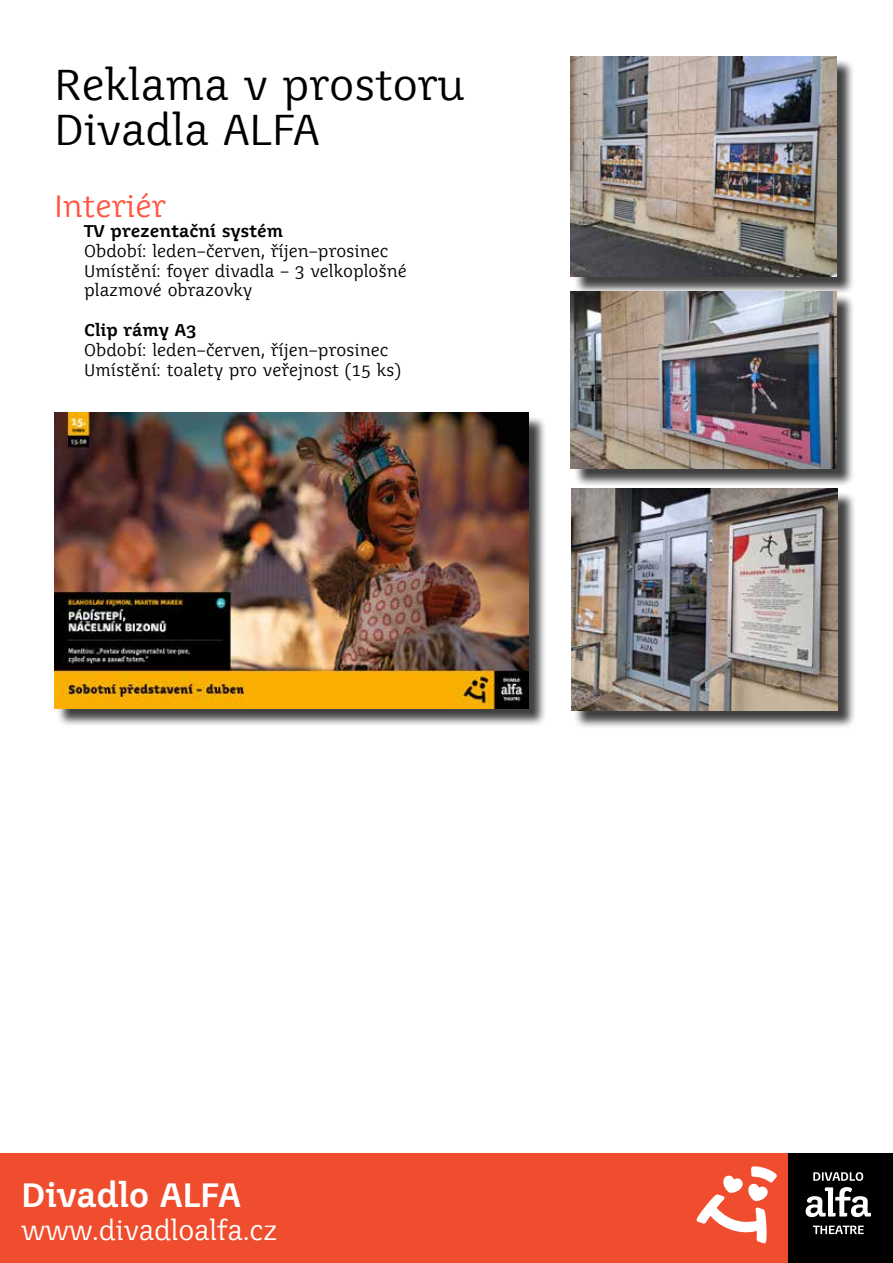
<style>
.page{position:relative;width:893px;height:1263px;background:#fff}
.page>*{position:absolute;margin:0;border:0;box-sizing:border-box;transform-origin:0 0}
.t1{font:42px/45px "Juvenis Book CE";color:#000}
.t2{font:700 32.85px "Juvenis Book CE";letter-spacing:-.01em;color:#fff}
.t3{font:30px "Juvenis Book CE";color:#ff5640}
.t4{font:26.85px "Juvenis Book CE";letter-spacing:-.01em;color:#fff}
.t5{font:16.5px/19.8px "Juvenis Book CE";color:#000}
.t6{font:700 16.5px "Juvenis Book CE";color:#000}
</style>
<div class="page">
<div style="left:0;top:1153px;width:788px;height:110px;background:#f04c2e"></div>
<div style="left:788px;top:1153px;width:105px;height:110px;background:#000"></div>
<svg style="left:813px;top:1172px;width:50px;height:9px"></svg>
<svg style="left:813px;top:1225px;width:51px;height:9px"></svg>
<svg style="left:806px;top:1187px;width:65px;height:30px"></svg>
<svg style="left:696px;top:1166px;width:81px;height:77px"></svg>
<div style="left:56px;top:415px;width:491px;height:312px;background:#000;opacity:.75"></div>
<img style="left:54px;top:412px;width:474px;height:296px">
<div style="left:573px;top:59px;width:282px;height:236px;background:#000;opacity:.75"></div>
<img style="left:571px;top:56px;width:266px;height:220px">
<div style="left:574px;top:491px;width:282px;height:238px;background:#000;opacity:.75"></div>
<img style="left:571px;top:488px;width:267px;height:223px">
<div style="left:573px;top:294px;width:282px;height:193px;background:#000;opacity:.75"></div>
<img style="left:571px;top:291px;width:266px;height:178px">
<h1 class="t1" style="left:54px;top:63px;width:412px">Reklama v prostoru<br>Divadla ALFA</h1>
<h3 class="t3" style="left:54px;top:188px;width:113px">Interiér</h3>
<p class="t6" style="left:84px;top:221px;width:201px">TV prezentační systém</p>
<p class="t5" style="left:84px;top:241px;width:324px">Období: leden–červen, říjen–prosinec<br>Umístění: foyer divadla – 3 velkoplošné plazmové obrazovky</p>
<p class="t6" style="left:84px;top:320px;width:114px">Clip rámy A3</p>
<p class="t5" style="left:84px;top:340px;width:318px">Období: leden–červen, říjen–prosinec<br>Umístění: toalety pro veřejnost (15 ks)</p>
<h2 class="t2" style="left:21px;top:1175px;width:221px">Divadlo ALFA</h2>
<h3 class="t4" style="left:21px;top:1213px;width:258px">www.divadloalfa.cz</h3>
</div>
